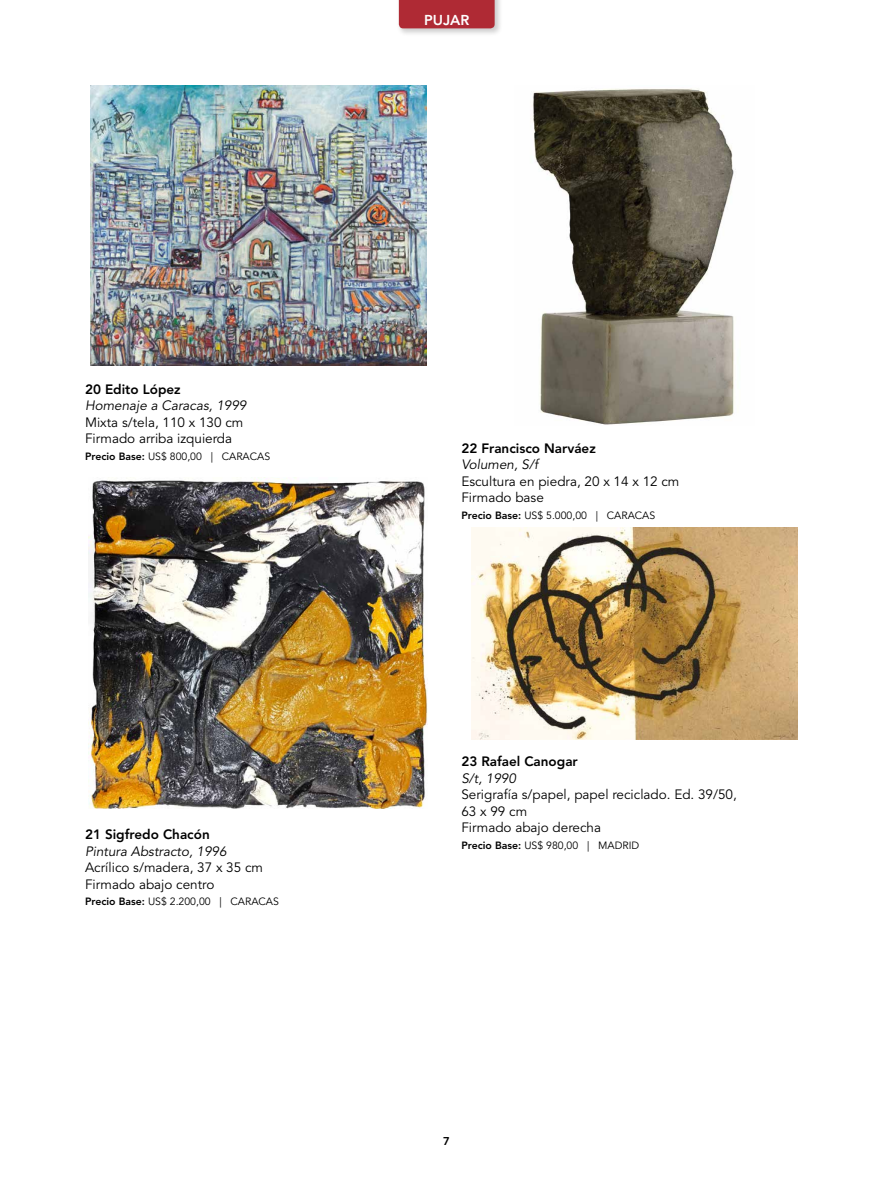
<style>
.page{position:relative;width:893px;height:1191px;background:#fff}
.page>*{position:absolute;margin:0;border:0;box-sizing:border-box;transform-origin:0 0}
.t1{font:800 14.25px "Avenir LT Std";color:#fff}
.t2{font:13.5px/16.5px "Avenir LT Std";color:#000}
.t3{font:800 13.5px "Avenir LT Std";color:#000}
.t4{font:italic 13.5px "Avenir LT Std";color:#000}
.t5{font:800 11.25px "Avenir LT Std";color:#000}
.t6{font:10.5px "Avenir LT Std";color:#000}
.s1{font-weight:800}
</style>
<div class="page">
<div style="left:397px;top:0;width:106px;height:36px;background:#000;opacity:.2"></div>
<div style="left:399px;top:0;width:96px;height:28px;background:#af2a34"></div>
<img style="left:90px;top:85px;width:336px;height:281px">
<img style="left:88px;top:477px;width:340px;height:331px">
<img style="left:533px;top:88px;width:203px;height:337px">
<img style="left:472px;top:528px;width:325px;height:211px">
<p class="t3" style="left:85px;top:381px;width:97px">20 Edito López</p>
<p class="t4" style="left:85px;top:397px;width:163px">Homenaje a Caracas, 1999</p>
<p class="t2" style="left:85px;top:414px;width:160px">Mixta s/tela, 110 x 130 cm<br>Firmado arriba izquierda</p>
<p class="t6" style="left:85px;top:450px;width:187px"><span class="s1">Precio Base:</span> US$ 800,00 | CARACAS</p>
<p class="t3" style="left:85px;top:826px;width:126px">21 Sigfredo Chacón</p>
<p class="t4" style="left:85px;top:843px;width:143px">Pintura Abstracto, 1996</p>
<p class="t2" style="left:85px;top:859px;width:180px">Acrílico s/madera, 37 x 35 cm<br>Firmado abajo centro</p>
<p class="t6" style="left:85px;top:895px;width:195px"><span class="s1">Precio Base:</span> US$ 2.200,00 | CARACAS</p>
<p class="t1" style="left:424px;top:11px;width:47px">PUJAR</p>
<p class="t3" style="left:461px;top:440px;width:136px">22 Francisco Narváez</p>
<p class="t4" style="left:461px;top:457px;width:78px">Volumen, S/f</p>
<p class="t2" style="left:461px;top:473px;width:220px">Escultura en piedra, 20 x 14 x 12 cm<br>Firmado base</p>
<p class="t6" style="left:461px;top:509px;width:195px"><span class="s1">Precio Base:</span> US$ 5.000,00 | CARACAS</p>
<p class="t3" style="left:461px;top:753px;width:118px">23 Rafael Canogar</p>
<p class="t4" style="left:461px;top:770px;width:56px">S/t, 1990</p>
<p class="t2" style="left:461px;top:786px;width:277px">Serigrafía s/papel, papel reciclado. Ed. 39/50,<br>63 x 99 cm<br>Firmado abajo derecha</p>
<p class="t6" style="left:461px;top:839px;width:179px"><span class="s1">Precio Base:</span> US$ 980,00 | MADRID</p>
<p class="t5" style="left:443px;top:1134px;width:8px">7</p>
</div>
